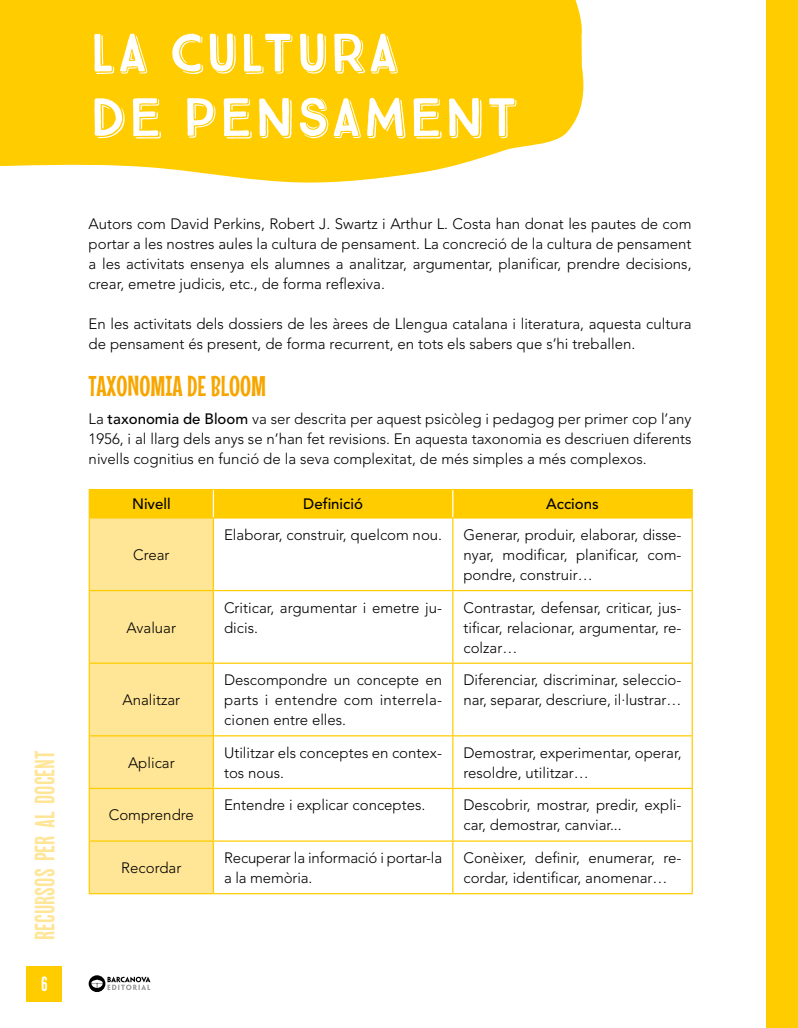
<style>
.page{position:relative;width:798px;height:1028px;background:#fff}
.page>*{position:absolute;margin:0;border:0;box-sizing:border-box;transform-origin:0 0}
.Titol_Unitat{font:53.75px/64.5px "True North 3 D";color:#fff}
.t1{font:28.75px "Wood Bonnet Grotesque No 4";color:#ffe596}
.Titol_Apartats{font:28.75px "Mouse Memoirs";color:#f7a600}
.t2{font:21.25px "Wood Bonnet Grotesque No 4";color:#fff}
.Text_Normal{font:300 15px/20px "Avenir LT Std";color:#000}
.Text_Normal-2{font:500 15px "Avenir LT Std";color:#000}
.s1{font-weight:500}
</style>
<div class="page">
<div style="left:90px;top:518px;width:123px;height:375px;background:#ffe596"></div>
<hr style="left:89px;top:518px;width:1px;height:72px;background:#fc0">
<hr style="left:213px;top:518px;width:1px;height:72px;background:#fc0">
<hr style="left:452px;top:518px;width:1px;height:72px;background:#fc0">
<hr style="left:691px;top:518px;width:1px;height:72px;background:#fc0">
<hr style="left:89px;top:590px;width:124px;height:1px;background:#fc0">
<hr style="left:89px;top:591px;width:1px;height:71px;background:#fc0">
<hr style="left:213px;top:590px;width:239px;height:1px;background:#fc0">
<hr style="left:213px;top:591px;width:1px;height:71px;background:#fc0">
<hr style="left:452px;top:590px;width:240px;height:1px;background:#fc0">
<hr style="left:452px;top:591px;width:1px;height:71px;background:#fc0">
<hr style="left:691px;top:591px;width:1px;height:71px;background:#fc0">
<hr style="left:89px;top:662px;width:124px;height:2px;background:#fc0">
<hr style="left:89px;top:664px;width:1px;height:71px;background:#fc0">
<hr style="left:213px;top:662px;width:239px;height:2px;background:#fc0">
<hr style="left:213px;top:664px;width:1px;height:71px;background:#fc0">
<hr style="left:452px;top:662px;width:240px;height:2px;background:#fc0">
<hr style="left:452px;top:664px;width:1px;height:71px;background:#fc0">
<hr style="left:691px;top:664px;width:1px;height:71px;background:#fc0">
<hr style="left:89px;top:735px;width:124px;height:1px;background:#fc0">
<hr style="left:89px;top:736px;width:1px;height:51px;background:#fc0">
<hr style="left:213px;top:735px;width:239px;height:1px;background:#fc0">
<hr style="left:213px;top:736px;width:1px;height:51px;background:#fc0">
<hr style="left:452px;top:735px;width:240px;height:1px;background:#fc0">
<hr style="left:452px;top:736px;width:1px;height:51px;background:#fc0">
<hr style="left:691px;top:736px;width:1px;height:51px;background:#fc0">
<hr style="left:89px;top:787px;width:124px;height:2px;background:#fc0">
<hr style="left:89px;top:789px;width:1px;height:51px;background:#fc0">
<hr style="left:213px;top:787px;width:239px;height:2px;background:#fc0">
<hr style="left:213px;top:789px;width:1px;height:51px;background:#fc0">
<hr style="left:452px;top:787px;width:240px;height:2px;background:#fc0">
<hr style="left:452px;top:789px;width:1px;height:51px;background:#fc0">
<hr style="left:691px;top:789px;width:1px;height:51px;background:#fc0">
<hr style="left:89px;top:840px;width:124px;height:1px;background:#fc0">
<hr style="left:89px;top:841px;width:1px;height:52px;background:#fc0">
<hr style="left:213px;top:840px;width:239px;height:1px;background:#fc0">
<hr style="left:213px;top:841px;width:1px;height:52px;background:#fc0">
<hr style="left:452px;top:840px;width:240px;height:1px;background:#fc0">
<hr style="left:452px;top:841px;width:1px;height:52px;background:#fc0">
<hr style="left:691px;top:841px;width:1px;height:52px;background:#fc0">
<hr style="left:89px;top:893px;width:124px;height:1px;background:#fc0">
<hr style="left:213px;top:893px;width:239px;height:1px;background:#fc0">
<hr style="left:452px;top:893px;width:240px;height:1px;background:#fc0">
<div style="left:89px;top:489px;width:603px;height:29px;background:#fc0"></div>
<svg style="left:89px;top:975px;width:61px;height:17px"></svg>
<div style="left:27px;top:966px;width:35px;height:35px;background:#fc0"></div>
<div style="left:765px;top:0;width:32px;height:1028px;background:#fc0"></div>
<svg style="left:0;top:0;width:584px;height:183px;background:#ffd017"></svg>
<h2 class="t1" style="left:28px;top:940px;width:191px;rotate:-90deg">RECURSOS PER AL DOCENT</h2>
<h3 class="t2" style="left:41px;top:972px;width:8px">6</h3>
<p class="Titol_Unitat" style="left:89px;top:21px;width:431px">LA CULTURA<br>DE PENSAMENT</p>
<p class="Text_Normal" style="left:89px;top:214px;width:604px;text-align:justify">Autors com David Perkins, Robert J. Swartz i Arthur L. Costa han donat les pautes de com portar a les nostres aules la cultura de pensament. La concreció de la cultura de pensament a les activitats ensenya els alumnes a analitzar, argumentar, planificar, prendre decisions, crear, emetre judicis, etc., de forma reflexiva.</p>
<p class="Text_Normal" style="left:89px;top:314px;width:604px">En les activitats dels dossiers de les àrees de Llengua catalana i literatura, aquesta cultura de pensament és present, de forma recurrent, en tots els sabers que s’hi treballen.</p>
<p class="Titol_Apartats" style="left:89px;top:369px;width:179px">TAXONOMIA DE BLOOM</p>
<p class="Text_Normal" style="left:89px;top:409px;width:604px;text-align:justify">La <span class="s1">taxonomia de Bloom</span> va ser descrita per aquest psicòleg i pedagog per primer cop l’any 1956, i al llarg dels anys se n’han fet revisions. En aquesta taxonomia es descriuen diferents nivells cognitius en funció de la seva complexitat, de més simples a més complexos.</p>
<p class="Text_Normal-2" style="left:132px;top:495px;width:40px">Nivell</p>
<p class="Text_Normal-2" style="left:303px;top:495px;width:61px">Definició</p>
<p class="Text_Normal-2" style="left:546px;top:495px;width:54px">Accions</p>
<p class="Text_Normal" style="left:133px;top:545px;width:38px">Crear</p>
<p class="Text_Normal" style="left:224px;top:525px;width:219px">Elaborar, construir, quelcom nou.</p>
<p class="Text_Normal" style="left:463px;top:525px;width:219px;text-align:justify">Generar, produir, elaborar, disse&shy;nyar, modificar, planificar, com&shy;pondre, construir…</p>
<p class="Text_Normal" style="left:126px;top:617px;width:51px">Avaluar</p>
<p class="Text_Normal" style="left:122px;top:690px;width:59px">Analitzar</p>
<p class="Text_Normal" style="left:224px;top:597px;width:219px">Criticar, argumentar i emetre ju&shy;dicis.</p>
<p class="Text_Normal" style="left:463px;top:597px;width:219px;text-align:justify">Contrastar, defensar, criticar, jus&shy;tificar, relacionar, argumentar, re&shy;colzar…</p>
<p class="Text_Normal" style="left:224px;top:670px;width:219px;text-align:justify">Descompondre un concepte en parts i entendre com interrela&shy;cionen entre elles.</p>
<p class="Text_Normal" style="left:463px;top:670px;width:219px">Diferenciar, discriminar, seleccio&shy;nar, separar, descriure, il·lustrar…</p>
<p class="Text_Normal" style="left:128px;top:752px;width:48px">Aplicar</p>
<p class="Text_Normal" style="left:224px;top:742px;width:219px">Utilitzar els conceptes en contex&shy;tos nous.</p>
<p class="Text_Normal" style="left:463px;top:742px;width:219px">Demostrar, experimentar, operar, resoldre, utilitzar…</p>
<p class="Text_Normal" style="left:109px;top:805px;width:87px">Comprendre</p>
<p class="Text_Normal" style="left:224px;top:795px;width:203px">Entendre i explicar conceptes.</p>
<p class="Text_Normal" style="left:463px;top:795px;width:219px">Descobrir, mostrar, predir, expli&shy;car, demostrar, canviar...</p>
<p class="Text_Normal" style="left:121px;top:858px;width:62px">Recordar</p>
<p class="Text_Normal" style="left:224px;top:848px;width:219px">Recuperar la informació i portar-la a la memòria.</p>
<p class="Text_Normal" style="left:463px;top:848px;width:219px">Conèixer, definir, enumerar, re&shy;cordar, identificar, anomenar…</p>
</div>
